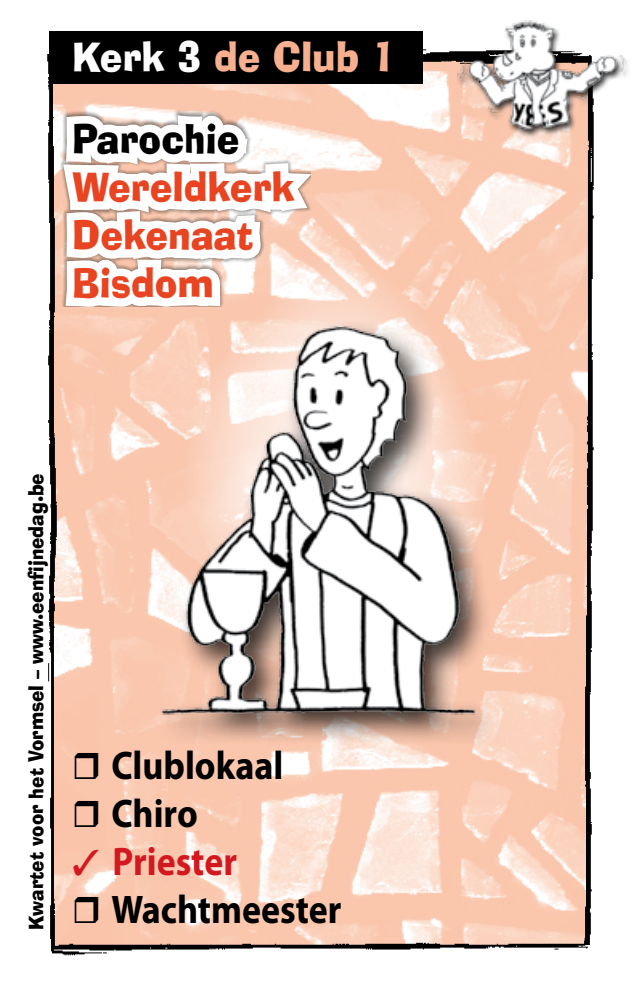
<style>
.page{position:relative;width:635px;height:987px;background:#fff}
.page>*{position:absolute;margin:0;border:0;box-sizing:border-box;transform-origin:0 0}
.t1{font:700 40px/48px "Myriad Pro";color:#000;scale:.9 1}
.t2{font:40px/48px "Ad Lib BT";color:#e94422;scale:.9 1}
.t3{font:40px "Ad Lib BT";color:#f6af8f;scale:.9 1}
.t4{font:40px "Ad Lib BT";color:#000;scale:.9 1}
.t5{font:20px "Ad Lib BT";color:#000;scale:.9 1}
.s1{color:#fff}
.s2{color:#d31820}
</style>
<div class="page">
<img style="left:423px;top:49px;width:171px;height:895px">
<img style="left:47px;top:54px;width:540px;height:902px">
<div style="left:49px;top:31px;width:374px;height:53px;background:#000"></div>
<img style="left:442px;top:20px;width:186px;height:122px">
<svg style="left:329px;top:244px;width:162px;height:67px;background:#fad0bb"></svg>
<img style="left:143px;top:311px;width:358px;height:432px">
<svg style="left:141px;top:336px;width:63px;height:188px;background:#faceb8"></svg>
<svg style="left:54px;top:84px;width:74px;height:317px;background:#fac7ae"></svg>
<svg style="left:47px;top:101px;width:282px;height:235px"></svg>
<svg style="left:75px;top:752px;width:23px;height:27px"></svg>
<svg style="left:75px;top:800px;width:23px;height:27px"></svg>
<svg style="left:75px;top:896px;width:23px;height:27px"></svg>
<h1 class="t3" style="left:72px;top:31px;width:361px"><span class="s1">Kerk 3</span> de Club 1</h1>
<h1 class="t4" style="left:72px;top:114px;width:187px">Parochie</h1>
<h1 class="t2" style="left:72px;top:163px;width:249px">Wereldkerk<br>Dekenaat<br>Bisdom</h1>
<p class="t5" style="left:24px;top:929px;width:509px;rotate:-90deg">Kwartet voor het Vormsel – www.eenfijnedag.be</p>
<h1 class="t1" style="left:111px;top:740px;width:193px">Clublokaal<br>Chiro</h1>
<h1 class="t1" style="left:111px;top:836px;width:257px;text-indent:-39px"><span class="s2">✓ Priester<br></span>Wachtmeester</h1>
</div>
